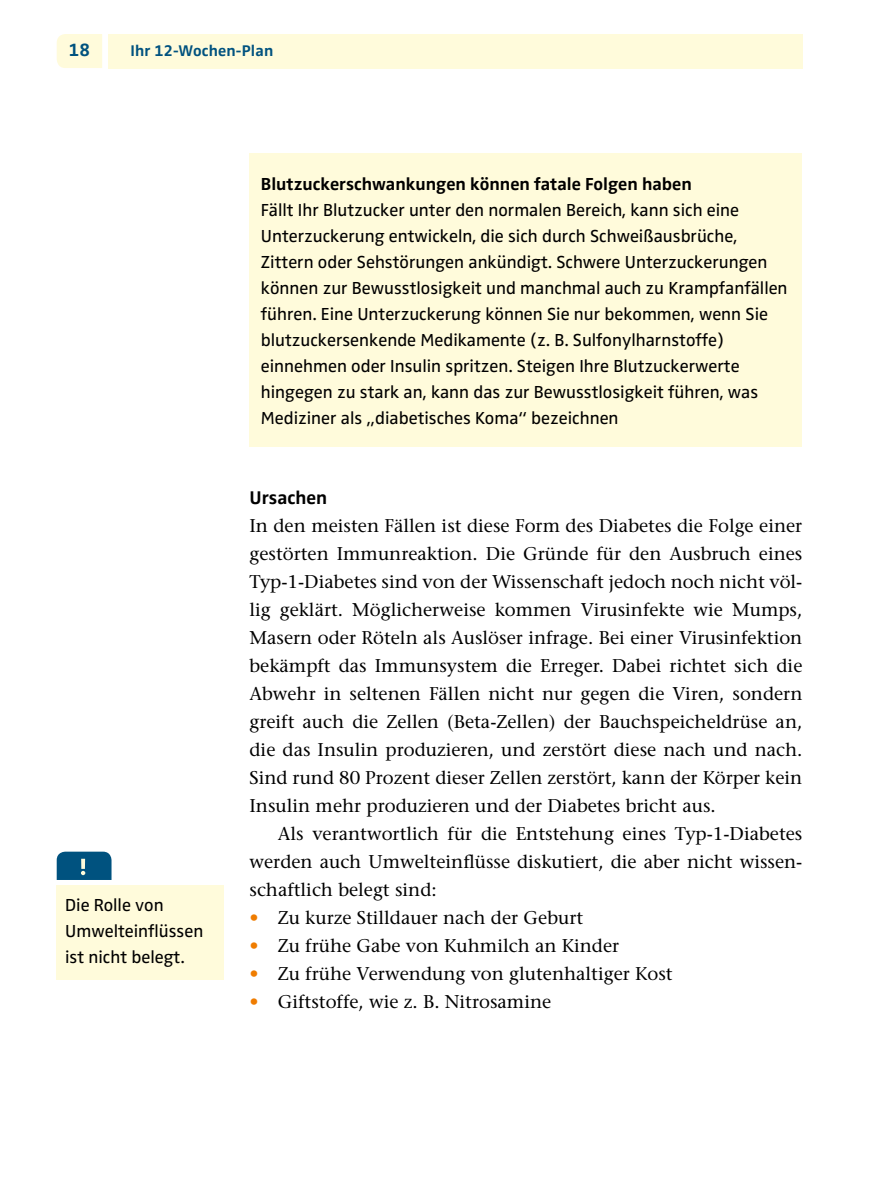
<style>
.page{position:relative;width:879px;height:1191px;background:#fff}
.page>*{position:absolute;margin:0;border:0;box-sizing:border-box;transform-origin:0 0}
.t1{font:700 19px "Zwo Pro";color:#000}
.t2{font:18.4px/28px "Stone Serif";color:#000;text-align:justify}
.t3{font:700 18.4px "Zwo Pro";color:#00527f}
.t4{font:18px/26px "Zwo Pro";color:#000}
.t5{font:700 18px "Zwo Pro";color:#000}
.t6{font:700 16px "Zwo Pro";letter-spacing:.01em;color:#00527f}
.s1{color:#ef7c00}
</style>
<div class="page">
<div style="left:57px;top:34px;width:45px;height:34px;background:#fffbdb"></div>
<div style="left:108px;top:34px;width:694px;height:34px;background:#fffbdb"></div>
<div style="left:57px;top:885px;width:167px;height:95px;background:#fffbdb"></div>
<svg style="left:57px;top:851px;width:54px;height:29px;background:#125e87"></svg>
<div style="left:249px;top:153px;width:553px;height:293px;background:#fffbdb"></div>
<p class="t3" style="left:69px;top:39px;width:23px">18</p>
<p class="t6" style="left:130px;top:41px;width:144px">Ihr 12-Wochen-Plan</p>
<p class="t4" style="left:65px;top:892px;width:140px">Die Rolle von<br>Umwelteinflüssen ist nicht belegt.</p>
<p class="t5" style="left:261px;top:173px;width:432px">Blutzuckerschwankungen können fatale Folgen haben</p>
<p class="t4" style="left:261px;top:197px;width:528px">Fällt Ihr Blutzucker unter den normalen Bereich, kann sich eine Unterzuckerung entwickeln, die sich durch Schweißausbrüche, Zittern oder Sehstörungen ankündigt. Schwere Unterzuckerungen können zur Bewusstlosigkeit und manchmal auch zu Krampfanfällen führen. Eine Unterzuckerung können Sie nur bekommen, wenn Sie blutzuckersenkende Medikamente (z. B. Sulfonylharnstoffe) einnehmen oder Insulin spritzen. Steigen Ihre Blutzuckerwerte hingegen zu stark an, kann das zur Bewusstlosigkeit führen, was Mediziner als „diabetisches Koma“ bezeichnen</p>
<p class="t1" style="left:249px;top:487px;width:79px">Ursachen</p>
<p class="t2" style="left:249px;top:512px;width:554px">In den meisten Fällen ist diese Form des Diabetes die Folge einer gestörten Immunreaktion. Die Gründe für den Ausbruch eines Typ-1-Diabetes sind von der Wissenschaft jedoch noch nicht völ&shy;lig geklärt. Möglicherweise kommen Virusinfekte wie Mumps, Masern oder Röteln als Auslöser infrage. Bei einer Virusinfektion bekämpft das Immunsystem die Erreger. Dabei richtet sich die Abwehr in seltenen Fällen nicht nur gegen die Viren, sondern greift auch die Zellen (Beta-Zellen) der Bauchspeicheldrüse an, die das Insulin produzieren, und zerstört diese nach und nach.<br>Sind rund 80 Prozent dieser Zellen zerstört, kann der Körper kein Insulin mehr produzieren und der Diabetes bricht aus.</p>
<p class="t2" style="left:249px;top:820px;width:554px;text-indent:28px">Als verantwortlich für die Entstehung eines Typ-1-Diabetes werden auch Umwelteinflüsse diskutiert, die aber nicht wissen&shy;schaftlich belegt sind:</p>
<p class="t2" style="left:249px;top:904px;width:335px"><span class="s1">•</span> Zu kurze Stilldauer nach der Geburt</p>
<p class="t2" style="left:249px;top:932px;width:371px"><span class="s1">•</span> Zu frühe Gabe von Kuhmilch an Kinder</p>
<p class="t2" style="left:249px;top:960px;width:425px"><span class="s1">•</span> Zu frühe Verwendung von glutenhaltiger Kost</p>
<p class="t2" style="left:249px;top:988px;width:303px"><span class="s1">•</span> Giftstoffe, wie z. B. Nitrosamine</p>
</div>
